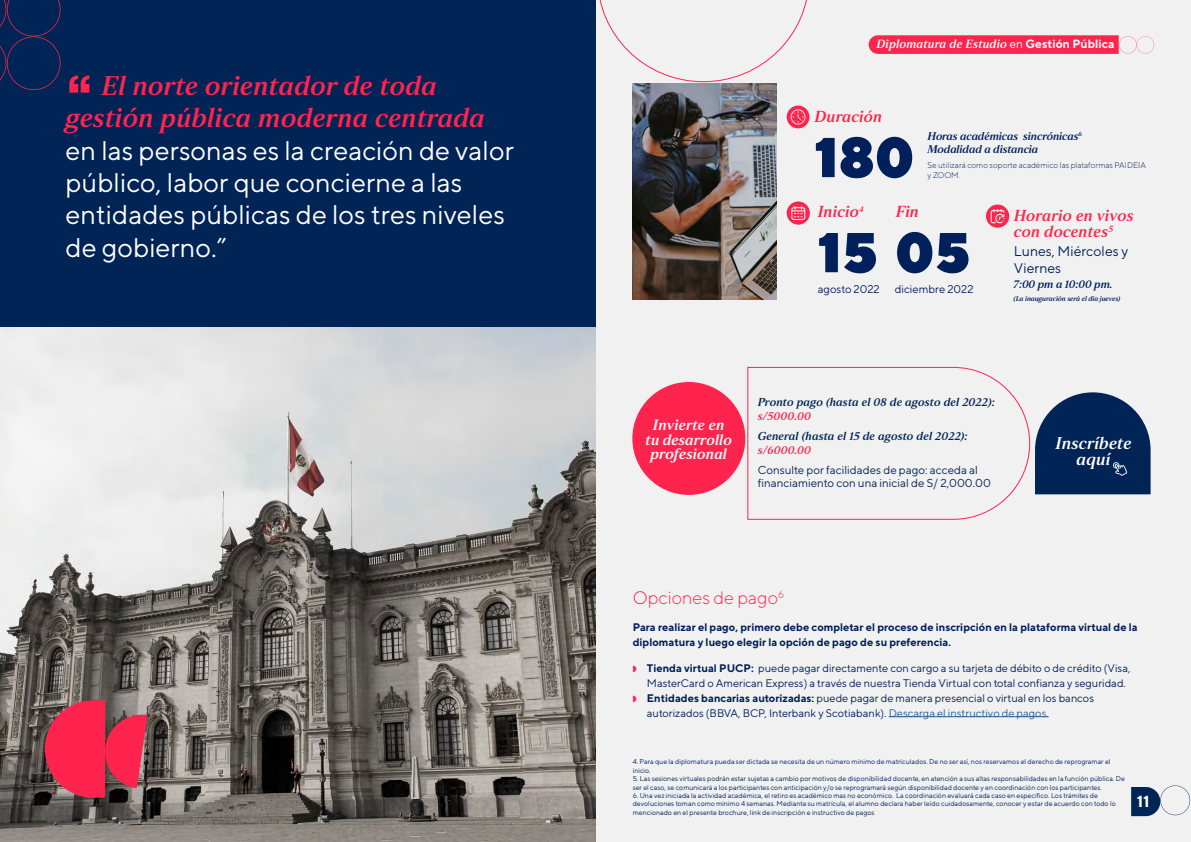
<style>
.page{position:relative;width:1191px;height:842px;background:#f1f1f1}
.page>*{position:absolute;margin:0;border:0;box-sizing:border-box;transform-origin:0 0}
.t1{font:700 61px "Qanelas";color:#ff244d}
.t2{font:900 56px "TT Norms";color:#00205c}
.t3{font:27px/32.4px "TT Norms";color:#fff}
.t4{font:27px/32.4px "Strato Pro Demi Bold It";color:#ff244d;text-align:center}
.t5{font:300 18px "TT Norms";color:#ff244d}
.t6{font:17px/16.4px "Strato Pro Demi Bold It";color:#fff;text-align:center}
.t7{font:16px/16.4px "Strato Pro Demi Bold It";color:#ff244d}
.t8{font:700 16px "TT Norms";color:#fff}
.t9{font:14.9px/14.4px "Strato Pro Demi Bold It";color:#fff;text-align:center}
.t10{font:14px/16.8px "TT Norms";color:#00205c}
.t11{font:12px "Strato Pro Demi Bold It";color:#fff}
.t12{font:11.5px/13.9px "TT Norms";color:#002455}
.t13{font:11.5px "Strato Pro Demi Bold It";color:#002455}
.t14{font:11.5px "Strato Pro Demi Bold It";color:#ff244d}
.t15{font:11.2px/13.3px "Strato Pro Demi Bold It";letter-spacing:-.02em;color:#00205c}
.t16{font:11.2px "TT Norms";color:#00205c}
.t17{font:11px "TT Norms";color:#00205c}
.t18{font:700 11px/15px "TT Norms";color:#00205c}
.t19{font:300 8.2px/9.2px "TT Norms";color:#00205c}
.t20{font:7px/8.4px "TT Norms";color:#00215d}
.t21{font:7px "Strato Pro Demi Bold It";letter-spacing:-.02em;color:#00205c}
.s1{font-family:"TT Norms"}
.s2{font-family:"TT Norms";font-weight:700}
.s3{color:#ff244d}
.s4{font-weight:700}
.s5{color:#275b9b}
</style>
<div class="page">
<svg style="left:1131px;top:785px;width:59px;height:31px"></svg>
<svg style="left:868px;top:35px;width:286px;height:19px;background:#fc4164"></svg>
<img style="left:0;top:326px;width:595px;height:516px">
<div style="left:0;top:0;width:595px;height:326px;background:#002455"></div>
<svg style="left:0;top:700px;width:147px;height:117px;background:#9e4250"></svg>
<svg style="left:0;top:0;width:60px;height:90px"></svg>
<svg style="left:747px;top:366px;width:283px;height:154px"></svg>
<div style="left:632px;top:382px;width:113px;height:113px;background:#ff244d;border-radius:50%"></div>
<svg style="left:599px;top:0;width:208px;height:82px"></svg>
<svg style="left:986px;top:205px;width:23px;height:23px"></svg>
<svg style="left:990px;top:209px;width:14px;height:14px"></svg>
<svg style="left:786px;top:106px;width:23px;height:22px"></svg>
<svg style="left:790px;top:109px;width:15px;height:16px"></svg>
<svg style="left:786px;top:201px;width:24px;height:24px"></svg>
<svg style="left:791px;top:206px;width:14px;height:14px"></svg>
<svg style="left:1035px;top:392px;width:115px;height:102px;background:#1e3e69"></svg>
<img style="left:632px;top:84px;width:144px;height:216px">
<hr style="left:888px;top:716px;width:160px;height:1px;background:#275b9b">
<h3 class="t4" style="left:66px;top:69px;width:421px">El norte orientador de toda gestión pública moderna centrada</h3>
<h3 class="t3" style="left:66px;top:133px;width:450px">en las personas es la creación de valor público, labor que concierne a las entidades públicas de los tres niveles de gobierno.”</h3>
<h1 class="t1" style="left:66px;top:59px;width:29px">“</h1>
<h3 class="t11" style="left:876px;top:36px;width:239px">Diplomatura de Estudio <span class="s1">en</span> <span class="s2">Gestión Pública</span></h3>
<h3 class="t7" style="left:814px;top:108px;width:69px">Duración</h3>
<h2 class="t2" style="left:814px;top:121px;width:101px">180</h2>
<h3 class="t15" style="left:927px;top:129px;width:156px">Horas académicas sincrónicas<sup>6<br></sup>Modalidad a distancia</h3>
<p class="t19" style="left:927px;top:161px;width:220px">Se utilizará como soporte académico las plataformas PAIDEIA y ZOOM.</p>
<h3 class="t7" style="left:817px;top:203px;width:48px">Inicio<sup>4</sup></h3>
<h3 class="t7" style="left:895px;top:203px;width:25px">Fin</h3>
<h3 class="t7" style="left:1014px;top:207px;width:121px">Horario en vivos con docentes<sup>5</sup></h3>
<h2 class="t2" style="left:817px;top:216px;width:154px">15 05</h2>
<h3 class="t10" style="left:1014px;top:243px;width:116px">Lunes, Miércoles y<br>Viernes</h3>
<h3 class="t16" style="left:817px;top:282px;width:64px">agosto 2022</h3>
<h3 class="t16" style="left:895px;top:282px;width:80px">diciembre 2022</h3>
<h3 class="t15" style="left:1013px;top:277px;width:101px">7:00 pm a 10:00 pm.</h3>
<p class="t21" style="left:1013px;top:294px;width:108px">(La inauguración será el día jueves)</p>
<h3 class="t9" style="left:645px;top:418px;width:88px">Invierte en tu desarrollo profesional</h3>
<h3 class="t13" style="left:757px;top:395px;width:239px">Pronto pago (hasta el 08 de agosto del 2022):</h3>
<h3 class="t14" style="left:757px;top:408px;width:55px">s/5000.00</h3>
<h3 class="t13" style="left:757px;top:428px;width:212px">General (hasta el 15 de agosto del 2022):</h3>
<h3 class="t14" style="left:757px;top:442px;width:55px">s/6000.00</h3>
<h3 class="t12" style="left:757px;top:462px;width:235px">Consulte por facilidades de pago: acceda al financiamiento con una inicial de S/ 2,000.00</h3>
<h3 class="t6" style="left:1055px;top:434px;width:78px">Inscríbete aquí</h3>
<h3 class="t5" style="left:633px;top:587px;width:153px">Opciones de pago<sup>6</sup></h3>
<h3 class="t18" style="left:633px;top:619px;width:506px">Para realizar el pago, primero debe completar el proceso de inscripción en la plataforma virtual de la diplomatura y luego elegir la opción de pago de su preferencia.</h3>
<h3 class="t17" style="left:633px;top:661px;width:499px"><span class="s3">◗</span> <span class="s4">Tienda virtual PUCP:</span> puede pagar directamente con cargo a su tarjeta de débito o de crédito (Visa,</h3>
<h3 class="t17" style="left:647px;top:676px;width:480px">MasterCard o American Express) a través de nuestra Tienda Virtual con total confianza y seguridad.</h3>
<h3 class="t17" style="left:633px;top:691px;width:463px"><span class="s3">◗</span> <span class="s4">Entidades bancarias autorizadas:</span> puede pagar de manera presencial o virtual en los bancos</h3>
<h3 class="t17" style="left:647px;top:706px;width:403px">autorizados (BBVA, BCP, Interbank y Scotiabank). <span class="s5">Descarga el instructivo de pagos.</span></h3>
<p class="t20" style="left:633px;top:758px;width:479px">4. Para que la diplomatura pueda ser dictada se necesita de un número mínimo de matriculados. De no ser así, nos reservamos el derecho de reprogramar el inicio.</p>
<p class="t20" style="left:633px;top:774px;width:494px">5. Las sesiones virtuales podrán estar sujetas a cambio por motivos de disponibilidad docente, en atención a sus altas responsabilidades en la función pública. De ser el caso, se comunicará a los participantes con anticipación y/o se reprogramará según disponibilidad docente y en coordinación con los participantes.</p>
<p class="t20" style="left:633px;top:791px;width:484px">6. Una vez iniciada la actividad académica, el retiro es académico mas no económico. La coordinación evaluará cada caso en específico. Los trámites de devoluciones toman como mínimo 4 semanas. Mediante su matrícula, el alumno declara haber leído cuidadosamente, conocer y estar de acuerdo con todo lo mencionado en el presente brochure, link de inscripción e instructivo de pagos</p>
<h3 class="t8" style="left:1136px;top:791px;width:14px">11</h3>
</div>
